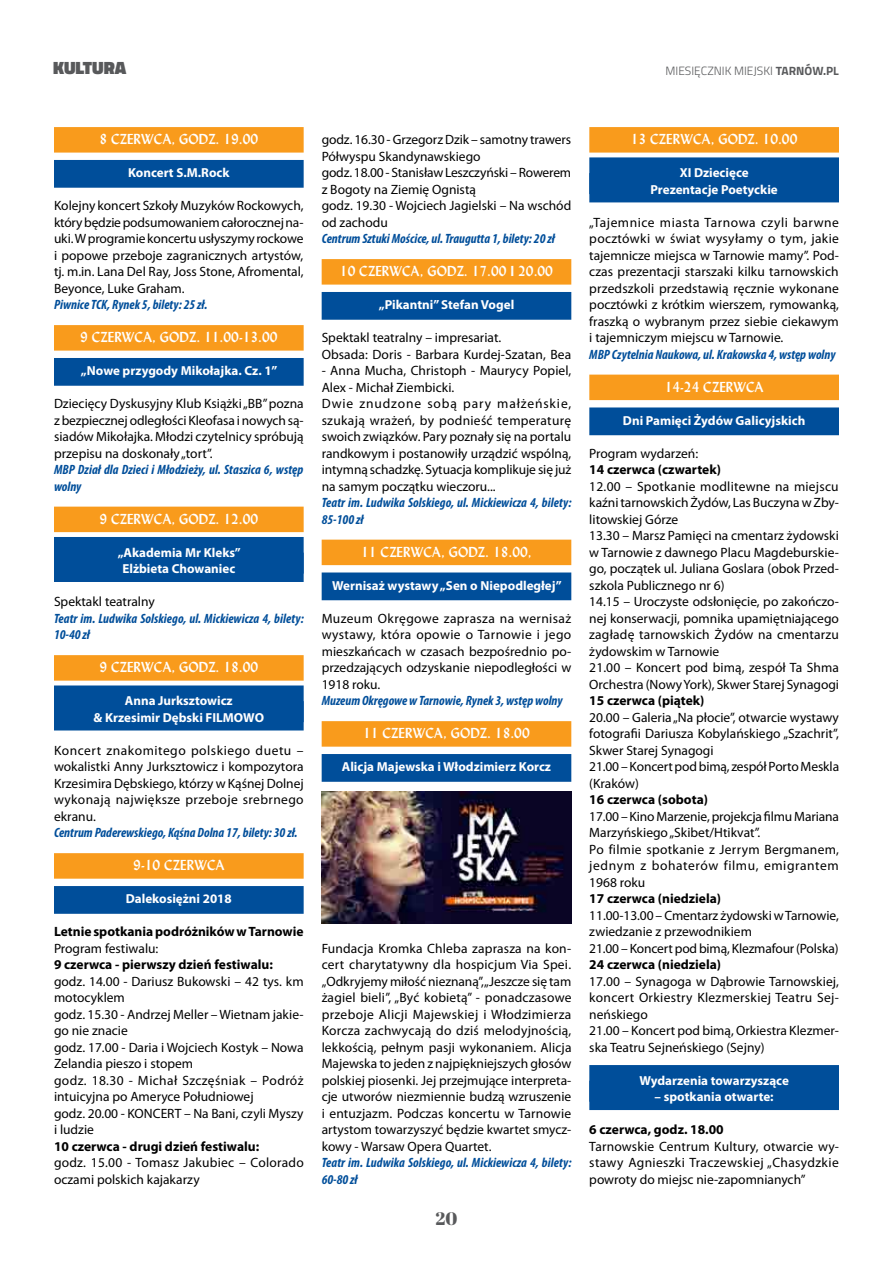
<style>
.page{position:relative;width:893px;height:1263px;background:#fff}
.page>*{position:absolute;margin:0;border:0;box-sizing:border-box;transform-origin:0 0}
.t1{font:900 18px "Titillium";color:#58595b}
.t2{font:18px "Abril Fatface";color:#58595b}
.t3{font:13.5px/16.5px "Myriad Pro";color:#000}
.t4{font:italic 700 condensed 13.5px/16.5px "Myriad Pro";color:#004e9a}
.t5{font:700 13.5px "Myriad Pro";color:#000}
.t6{font:700 13.5px "Lydian PL";color:#fff}
.t7{font:13.5px/16.5px "Myriad Pro";letter-spacing:.02em;color:#000}
.t8{font:700 13.05px/16.5px "Myriad Pro";color:#fff;text-align:center}
.t9{font:300 12px "Titillium";color:#58595b}
.s1{font-weight:700}
</style>
<div class="page">
<div style="left:54px;top:127px;width:250px;height:26px;background:#f99b1c"></div>
<div style="left:54px;top:160px;width:250px;height:28px;background:#004e9a"></div>
<div style="left:54px;top:325px;width:250px;height:26px;background:#f99b1c"></div>
<div style="left:54px;top:358px;width:250px;height:28px;background:#004e9a"></div>
<div style="left:54px;top:507px;width:250px;height:25px;background:#f99b1c"></div>
<div style="left:54px;top:537px;width:250px;height:45px;background:#004e9a"></div>
<div style="left:54px;top:655px;width:250px;height:26px;background:#f99b1c"></div>
<div style="left:54px;top:685px;width:250px;height:45px;background:#004e9a"></div>
<div style="left:54px;top:853px;width:250px;height:26px;background:#f99b1c"></div>
<div style="left:54px;top:886px;width:250px;height:28px;background:#004e9a"></div>
<div style="left:322px;top:259px;width:249px;height:26px;background:#f99b1c"></div>
<div style="left:322px;top:292px;width:249px;height:28px;background:#004e9a"></div>
<div style="left:322px;top:540px;width:249px;height:25px;background:#f99b1c"></div>
<div style="left:322px;top:572px;width:249px;height:28px;background:#004e9a"></div>
<div style="left:322px;top:721px;width:249px;height:26px;background:#f99b1c"></div>
<div style="left:322px;top:754px;width:249px;height:28px;background:#004e9a"></div>
<div style="left:589px;top:127px;width:250px;height:26px;background:#f99b1c"></div>
<div style="left:589px;top:157px;width:250px;height:45px;background:#004e9a"></div>
<div style="left:589px;top:375px;width:250px;height:25px;background:#f99b1c"></div>
<div style="left:589px;top:407px;width:250px;height:28px;background:#004e9a"></div>
<div style="left:589px;top:1065px;width:250px;height:45px;background:#004e9a"></div>
<img style="left:322px;top:791px;width:249px;height:133px">
<h1 class="t1" style="left:53px;top:55px;width:75px">KULTURA</h1>
<p class="t9" style="left:665px;top:62px;width:175px">MIESIĘCZNIK MIEJSKI <span class="s1">TARNÓW.PL</span></p>
<p class="t6" style="left:99px;top:130px;width:160px">8 CZERWCA, GODZ. 19.00</p>
<p class="t8" style="left:128px;top:164px;width:103px">Koncert S.M.Rock</p>
<p class="t3" style="left:54px;top:197px;width:251px;text-align:justify">Kolejny koncert Szkoły Muzyków Rockowych, który będzie podsumowaniem całorocznej na&shy;uki. W programie koncertu usłyszymy rockowe i popowe przeboje zagranicznych artystów, tj. m.in. Lana Del Ray, Joss Stone, Afromental, Beyonce, Luke Graham.</p>
<p class="t4" style="left:54px;top:296px;width:155px">Piwnice TCK, Rynek 5, bilety: 25 zł.</p>
<p class="t6" style="left:80px;top:328px;width:199px">9 CZERWCA, GODZ. 11.00-13.00</p>
<p class="t8" style="left:81px;top:362px;width:198px">„Nowe przygody Mikołajka. Cz. 1”</p>
<p class="t3" style="left:54px;top:395px;width:251px;text-align:justify">Dziecięcy Dyskusyjny Klub Książki „BB” pozna z bezpiecznej odległości Kleofasa i nowych są&shy;siadów Mikołajka. Młodzi czytelnicy spróbują przepisu na doskonały „tort”.</p>
<p class="t4" style="left:54px;top:461px;width:251px">MBP Dział dla Dzieci i Młodzieży, ul. Staszica 6, wstęp wolny</p>
<p class="t6" style="left:99px;top:510px;width:160px">9 CZERWCA, GODZ. 12.00</p>
<p class="t8" style="left:118px;top:543px;width:125px">„Akademia Mr Kleks”<br>Elżbieta Chowaniec</p>
<p class="t3" style="left:54px;top:593px;width:102px">Spektakl teatralny</p>
<p class="t4" style="left:54px;top:610px;width:251px">Teatr im. Ludwika Solskiego, ul. Mickiewicza 4, bilety:<br>10-40 zł</p>
<p class="t6" style="left:99px;top:658px;width:160px">9 CZERWCA, GODZ. 18.00</p>
<p class="t8" style="left:94px;top:692px;width:172px">Anna Jurksztowicz<br>&amp; Krzesimir Dębski FILMOWO</p>
<p class="t3" style="left:54px;top:742px;width:251px;text-align:justify">Koncert znakomitego polskiego duetu – wokalistki Anny Jurksztowicz i kompozytora Krzesimira Dębskiego, którzy w Kąśnej Dolnej wykonają największe przeboje srebrnego ekranu.</p>
<p class="t4" style="left:54px;top:824px;width:245px">Centrum Paderewskiego, Kąśna Dolna 17, bilety: 30 zł.</p>
<p class="t6" style="left:133px;top:856px;width:93px">9-10 CZERWCA</p>
<p class="t8" style="left:126px;top:890px;width:107px">Dalekosiężni 2018</p>
<p class="t5" style="left:54px;top:923px;width:251px">Letnie spotkania podróżników w Tarnowie</p>
<p class="t3" style="left:54px;top:940px;width:106px">Program festiwalu:</p>
<p class="t5" style="left:54px;top:956px;width:220px">9 czerwca - pierwszy dzień festiwalu:</p>
<p class="t3" style="left:54px;top:973px;width:251px">godz. 14.00 - Dariusz Bukowski – 42 tys. km motocyklem<br>godz. 15.30 - Andrzej Meller – Wietnam jakie&shy;go nie znacie<br>godz. 17.00 - Daria i Wojciech Kostyk – Nowa<br>Zelandia pieszo i stopem<br>godz. 18.30 - Michał Szczęśniak – Podróż intuicyjna po Ameryce Południowej<br>godz. 20.00 - KONCERT – Na Bani, czyli Myszy i ludzie</p>
<p class="t5" style="left:54px;top:1137px;width:207px">10 czerwca - drugi dzień festiwalu:</p>
<p class="t7" style="left:54px;top:1154px;width:251px">godz. 15.00 - Tomasz Jakubiec – Colorado oczami polskich kajakarzy</p>
<p class="t3" style="left:322px;top:131px;width:251px">godz. 16.30 - Grzegorz Dzik – samotny trawers Półwyspu Skandynawskiego<br>godz. 18.00 - Stanisław Leszczyński – Rowerem z Bogoty na Ziemię Ognistą<br>godz. 19.30 - Wojciech Jagielski – Na wschód od zachodu</p>
<p class="t4" style="left:322px;top:230px;width:235px">Centrum Sztuki Mościce, ul. Traugutta 1, bilety: 20 zł</p>
<p class="t6" style="left:340px;top:262px;width:215px">10 CZERWCA, GODZ. 17.00 I 20.00</p>
<p class="t8" style="left:379px;top:296px;width:137px">„Pikantni” Stefan Vogel</p>
<p class="t3" style="left:322px;top:329px;width:251px">Spektakl teatralny – impresariat.<br>Obsada: Doris - Barbara Kurdej-Szatan, Bea</p>
<p class="t3" style="left:322px;top:362px;width:251px">- Anna Mucha, Christoph - Maurycy Popiel, Alex - Michał Ziembicki.<br>Dwie znudzone sobą pary małżeńskie, szukają wrażeń, by podnieść temperaturę swoich związków. Pary poznały się na portalu randkowym i postanowiły urządzić wspólną, intymną schadzkę. Sytuacja komplikuje się już na samym początku wieczoru...</p>
<p class="t4" style="left:322px;top:494px;width:251px">Teatr im. Ludwika Solskiego, ul. Mickiewicza 4, bilety:<br>85-100 zł</p>
<p class="t6" style="left:361px;top:543px;width:172px">11 CZERWCA, GODZ. 18.00,</p>
<p class="t8" style="left:332px;top:576px;width:231px">Wernisaż wystawy „Sen o Niepodległej”</p>
<p class="t3" style="left:322px;top:610px;width:251px;text-align:justify">Muzeum Okręgowe zaprasza na wernisaż wystawy, która opowie o Tarnowie i jego mieszkańcach w czasach bezpośrednio po&shy;przedzających odzyskanie niepodległości w 1918 roku.</p>
<p class="t4" style="left:322px;top:692px;width:242px">Muzeum Okręgowe w Tarnowie, Rynek 3, wstęp wolny</p>
<p class="t6" style="left:363px;top:724px;width:168px">11 CZERWCA, GODZ. 18.00</p>
<p class="t8" style="left:342px;top:758px;width:211px">Alicja Majewska i Włodzimierz Korcz</p>
<p class="t3" style="left:322px;top:940px;width:251px;text-align:justify">Fundacja Kromka Chleba zaprasza na kon&shy;cert charytatywny dla hospicjum Via Spei. „Odkryjemy miłość nieznaną”, „Jeszcze się tam żagiel bieli”, „Być kobietą” - ponadczasowe przeboje Alicji Majewskiej i Włodzimierza Korcza zachwycają do dziś melodyjnością, lekkością, pełnym pasji wykonaniem. Alicja Majewska to jeden z najpiękniejszych głosów polskiej piosenki. Jej przejmujące interpreta&shy;cje utworów niezmiennie budzą wzruszenie i entuzjazm. Podczas koncertu w Tarnowie artystom towarzyszyć będzie kwartet smycz&shy;kowy - Warsaw Opera Quartet.</p>
<p class="t4" style="left:322px;top:1154px;width:251px">Teatr im. Ludwika Solskiego, ul. Mickiewicza 4, bilety:<br>60-80 zł</p>
<h1 class="t2" style="left:436px;top:1206px;width:23px">20</h1>
<p class="t6" style="left:631px;top:130px;width:168px">13 CZERWCA, GODZ. 10.00</p>
<p class="t8" style="left:650px;top:164px;width:129px">XI Dziecięce<br>Prezentacje Poetyckie</p>
<p class="t3" style="left:589px;top:214px;width:251px;text-align:justify">„Tajemnice miasta Tarnowa czyli barwne pocztówki w świat wysyłamy o tym, jakie tajemnicze miejsca w Tarnowie mamy”. Pod&shy;czas prezentacji starszaki kilku tarnowskich przedszkoli przedstawią ręcznie wykonane pocztówki z krótkim wierszem, rymowanką, fraszką o wybranym przez siebie ciekawym i tajemniczym miejscu w Tarnowie.</p>
<p class="t4" style="left:589px;top:346px;width:248px">MBP Czytelnia Naukowa, ul. Krakowska 4, wstęp wolny</p>
<p class="t6" style="left:665px;top:378px;width:100px">14-24 CZERWCA</p>
<p class="t8" style="left:623px;top:411px;width:184px">Dni Pamięci Żydów Galicyjskich</p>
<p class="t3" style="left:589px;top:445px;width:110px">Program wydarzeń:</p>
<p class="t5" style="left:589px;top:461px;width:133px">14 czerwca (czwartek)</p>
<p class="t3" style="left:589px;top:478px;width:251px">12.00 – Spotkanie modlitewne na miejscu kaźni tarnowskich Żydów, Las Buczyna w Zby&shy;litowskiej Górze<br>13.30 – Marsz Pamięci na cmentarz żydowski w Tarnowie z dawnego Placu Magdeburskie&shy;go, początek ul. Juliana Goslara (obok Przed&shy;szkola Publicznego nr 6)<br>14.15 – Uroczyste odsłonięcie, po zakończo&shy;nej konserwacji, pomnika upamiętniającego zagładę tarnowskich Żydów na cmentarzu żydowskim w Tarnowie<br>21.00 – Koncert pod bimą, zespół Ta Shma Orchestra (Nowy York), Skwer Starej Synagogi</p>
<p class="t5" style="left:589px;top:692px;width:117px">15 czerwca (piątek)</p>
<p class="t3" style="left:589px;top:709px;width:251px">20.00 – Galeria „Na płocie”, otwarcie wystawy fotografii Dariusza Kobylańskiego „Szachrit”, Skwer Starej Synagogi<br>21.00 – Koncert pod bimą, zespół Porto Meskla (Kraków)</p>
<p class="t5" style="left:589px;top:791px;width:120px">16 czerwca (sobota)</p>
<p class="t3" style="left:589px;top:808px;width:251px">17.00 – Kino Marzenie, projekcja filmu Mariana Marzyńskiego „Skibet/Htikvat”.<br>Po filmie spotkanie z Jerrym Bergmanem, jednym z bohaterów filmu, emigrantem 1968 roku</p>
<p class="t5" style="left:589px;top:890px;width:133px">17 czerwca (niedziela)</p>
<p class="t3" style="left:589px;top:906px;width:251px">11.00-13.00 – Cmentarz żydowski w Tarnowie, zwiedzanie z przewodnikiem<br>21.00 – Koncert pod bimą, Klezmafour (Polska)</p>
<p class="t5" style="left:589px;top:956px;width:133px">24 czerwca (niedziela)</p>
<p class="t3" style="left:589px;top:972px;width:251px">17.00 – Synagoga w Dąbrowie Tarnowskiej, koncert Orkiestry Klezmerskiej Teatru Sej&shy;neńskiego<br>21.00 – Koncert pod bimą, Orkiestra Klezmer&shy;ska Teatru Sejneńskiego (Sejny)</p>
<p class="t8" style="left:639px;top:1071px;width:151px">Wydarzenia towarzyszące</p>
<p class="t8" style="left:655px;top:1088px;width:121px">– spotkania otwarte:</p>
<p class="t5" style="left:589px;top:1121px;width:136px">6 czerwca, godz. 18.00</p>
<p class="t3" style="left:589px;top:1138px;width:251px;text-align:justify">Tarnowskie Centrum Kultury, otwarcie wy&shy;stawy Agnieszki Traczewskiej „Chasydzkie powroty do miejsc nie-zapomnianych”</p>
</div>
